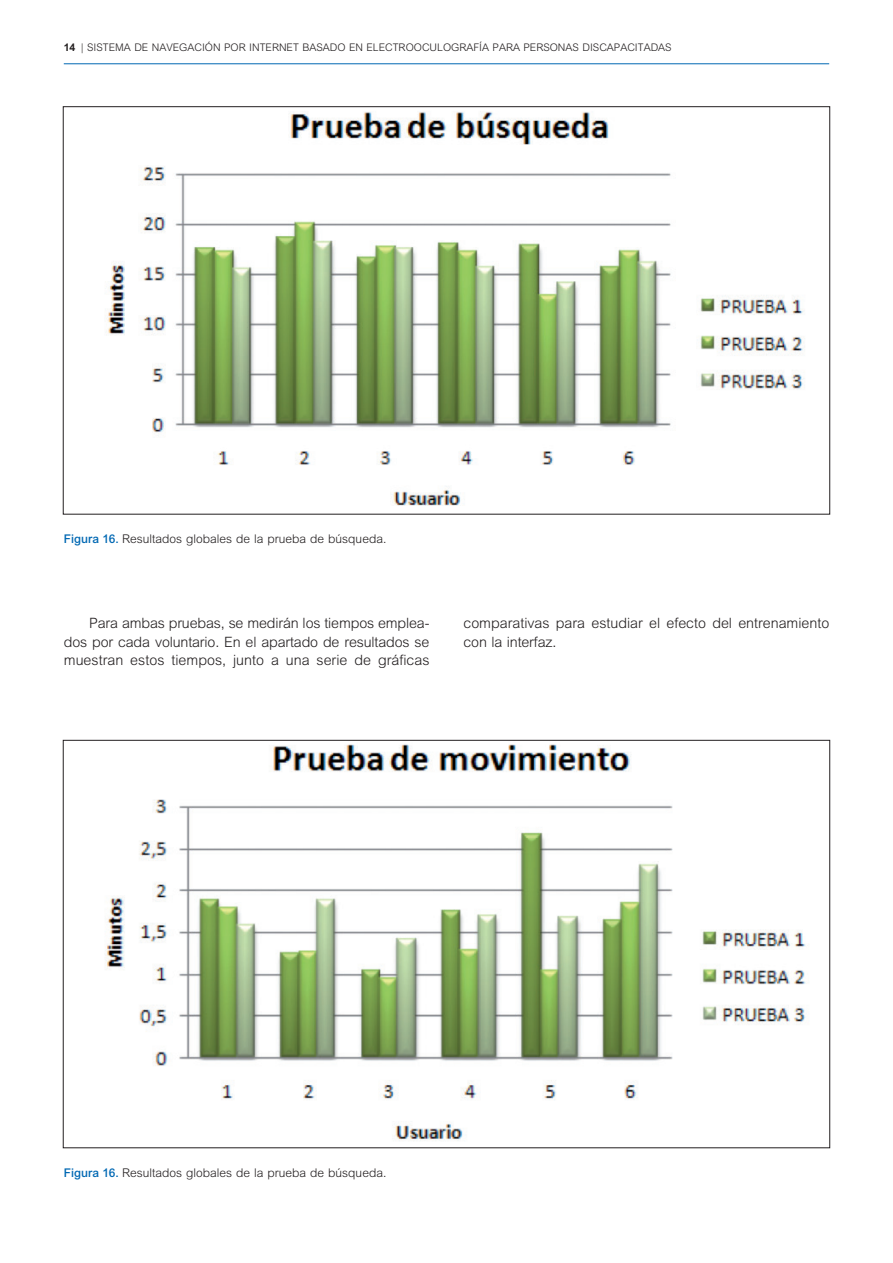
<style>
.page{position:relative;width:893px;height:1263px;background:#fff}
.page>*{position:absolute;margin:0;border:0;box-sizing:border-box;transform-origin:0 0}
.t1{font:300 14.25px/18.8px "M Arial";color:#231f20;text-align:justify}
.t2{font:300 12px "M Arial";color:#231f20}
.t3{font:300 10.5px "M Arial";color:#231f20}
.s1{font-weight:700}
.s2{font-family:"Arial";font-weight:500;color:#0168b3}
</style>
<div class="page">
<hr style="left:64px;top:63px;width:765px;height:1px;background:#0168b3">
<img style="left:106px;top:111px;width:698px;height:395px">
<img style="left:105px;top:744px;width:703px;height:397px">
<p class="t3" style="left:64px;top:41px;width:338px"><span class="s1">14</span> | SISTEMA DE NAVEGACIÓN POR INTERN ET BASADO EN ELECTROO</p>
<p class="t3" style="left:422px;top:41px;width:24px">CULOGR</p>
<p class="t3" style="left:466px;top:41px;width:78px">AFÍA PARA PERSON</p>
<p class="t3" style="left:565px;top:41px;width:107px">AS DISCAPACITADAS</p>
<p class="t2" style="left:64px;top:532px;width:324px"><span class="s2">Figura 16.</span> Resultados globales de la prueba de búsqueda.</p>
<p class="t1" style="left:64px;top:613px;width:367px;text-indent:26px">Para ambas pruebas, se medirán los tiempos emplea&shy;dos por cada voluntario. En el apartado de resultados se muestran estos tiempos, junto a una serie de gráficas</p>
<p class="t1" style="left:463px;top:613px;width:367px">comparativas para estudiar el efecto del entrenamiento con la interfaz.</p>
<p class="t2" style="left:64px;top:1166px;width:324px"><span class="s2">Figura 16.</span> Resultados globales de la prueba de búsqueda.</p>
</div>
